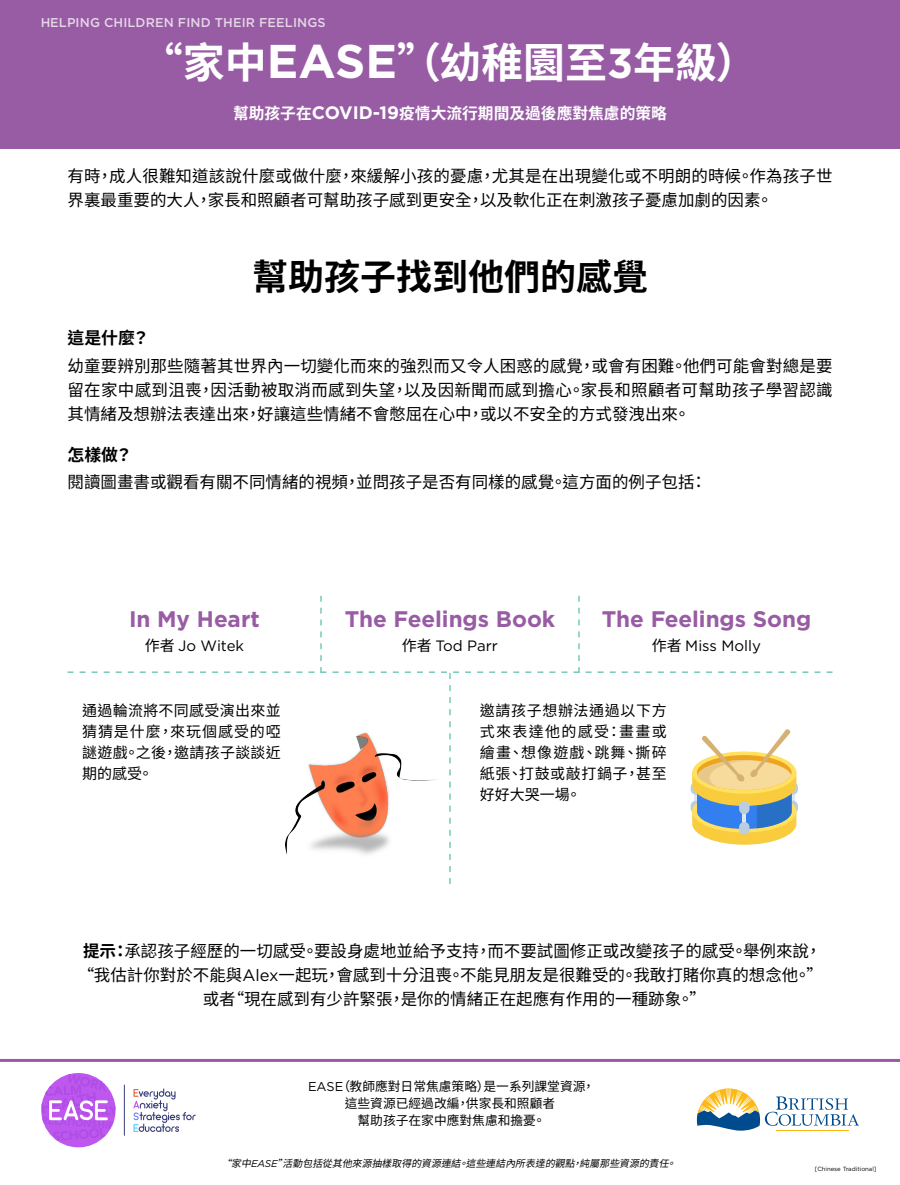
<style>
.page{position:relative;width:900px;height:1185px;background:#fff}
.page>*{position:absolute;margin:0;border:0;box-sizing:border-box;transform-origin:0 0}
.t1{font:700 42px "Source Han Sans TW";color:#fff}
.t2{font:700 36px "Source Han Sans TW";color:#000}
.t3{font:700 22.5px "Gotham";letter-spacing:-.005em;color:#985ca4}
.t4{font:700 16.88px "Source Han Sans TW";color:#000}
.t5{font:16.5px/24px "Source Han Sans TW";color:#000;text-align:center}
.t6{font:700 15.75px "Source Han Sans TW";color:#fff}
.t7{font:15px/21px "Source Han Sans TW";letter-spacing:.04em;color:#000;text-align:justify}
.t8{font:15px "Gotham";color:#000}
.t9{font:12.75px/17.2px "Source Han Sans TW";color:#000;text-align:center}
.t10{font:500 12.75px "Gotham";letter-spacing:.01em;color:#fff}
.t11{font:italic 9.9px "Source Han Sans TW";color:#000}
.t12{font:6px "Gotham";color:#000}
.s1{font-family:"Gotham";font-size:47.25px}
.s2{font-family:"Gotham"}
.s3{font-family:"Gotham";font-size:18px}
.s4{font-family:"Source Han Sans TW"}
.s5{font-weight:700}
</style>
<div class="page">
<div style="left:0;top:0;width:900px;height:148px;background:#985ca4"></div>
<svg style="left:133px;top:1088px;width:63px;height:43px"></svg>
<hr style="left:124px;top:1084px;width:1px;height:51px;background:#383e78">
<div style="left:41px;top:1072px;width:75px;height:75px;background:#be57ee;border-radius:50%"></div>
<svg style="left:41px;top:1072px;width:75px;height:69px"></svg>
<hr style="left:776px;top:1130px;width:72px;height:1px;background:#fdb913">
<svg style="left:697px;top:1088px;width:162px;height:42px"></svg>
<hr style="left:0;top:1058px;width:900px;height:3px;background:#985ca4">
<svg style="left:68px;top:595px;width:765px;height:288px"></svg>
<p class="t10" style="left:40px;top:15px;width:287px">HELPING CHILDREN FIND THEIR FEELINGS</p>
<h1 class="t1" style="left:141px;top:39px;width:618px">“家中<span class="s1">EASE</span>”（幼稚園至<span class="s2">3</span>年級）</h1>
<p class="t6" style="left:233px;top:104px;width:435px">幫助孩子在<span class="s3">COVID-19</span>疫情大流行期間及過後應對焦慮的策略</p>
<p class="t5" style="left:68px;top:164px;width:767px;text-align:left">有時，成人很難知道該說什麼或做什麼，來緩解小孩的憂慮，尤其是在出現變化或不明朗的時候。作為孩子世界裏最重要的大人，家長和照顧者可幫助孩子感到更安全，以及軟化正在刺激孩子憂慮加劇的因素。</p>
<h2 class="t2" style="left:252px;top:256px;width:398px">幫助孩子找到他們的感覺</h2>
<p class="t4" style="left:68px;top:328px;width:83px">這是什麼？</p>
<p class="t5" style="left:68px;top:354px;width:767px;text-align:justify">幼童要辨別那些隨著其世界內一切變化而來的強烈而又令人困惑的感覺，或會有困難。他們可能會對總是要留在家中感到沮喪，因活動被取消而感到失望，以及因新聞而感到擔心。家長和照顧者可幫助孩子學習認識其情緒及想辦法表達出來，好讓這些情緒不會憋屈在心中，或以不安全的方式發洩出來。</p>
<p class="t4" style="left:68px;top:445px;width:66px">怎樣做？</p>
<p class="t5" style="left:68px;top:470px;width:641px">閱讀圖畫書或觀看有關不同情緒的視頻，並問孩子是否有同樣的感覺。這方面的例子包括：</p>
<h3 class="t3" style="left:129px;top:605px;width:132px">In My Heart</h3>
<p class="t8" style="left:145px;top:636px;width:101px"><span class="s4">作者</span> Jo Witek</p>
<h3 class="t3" style="left:345px;top:605px;width:212px">The Feelings Book</h3>
<p class="t8" style="left:402px;top:636px;width:98px"><span class="s4">作者</span> Tod Parr</p>
<h3 class="t3" style="left:602px;top:605px;width:211px">The Feelings Song</h3>
<p class="t8" style="left:652px;top:636px;width:111px"><span class="s4">作者</span> Miss Molly</p>
<p class="t7" style="left:82px;top:700px;width:200px">通過輪流將不同感受演出來並猜猜是什麼，來玩個感受的啞謎遊戲。之後，邀請孩子談談近期的感受。</p>
<p class="t7" style="left:480px;top:700px;width:188px">邀請孩子想辦法通過以下方式來表達他的感受：畫畫或繪畫、想像遊戲、跳舞、撕碎紙張、打鼓或敲打鍋子，甚至好好大哭一場。</p>
<p class="t5" style="left:78px;top:939px;width:747px"><span class="s5">提示：</span>承認孩子經歷的一切感受。要設身處地並給予支持，而不要試圖修正或改變孩子的感受。舉例來說，“我估計你對於不能與<span class="s2">Alex</span>一起玩，會感到十分沮喪。不能見朋友是很難受的。我敢打賭你真的想念他。”或者“現在感到有少許緊張，是你的情緒正在起應有作用的一種跡象。”</p>
<p class="t9" style="left:308px;top:1077px;width:288px"><span class="s2">EASE</span>（教師應對日常焦慮策略）是一系列課堂資源，這些資源已經過改編，供家長和照顧者<br>幫助孩子在家中應對焦慮和擔憂。</p>
<p class="t11" style="left:221px;top:1157px;width:461px">“家中<span class="s2">EA S E</span> ”活動包括從其他來源抽樣取得的資源連結。這些連結內所表達的觀點，純屬那些資源的責任。</p>
<p class="t12" style="left:815px;top:1164px;width:63px">[Chinese Traditional]</p>
</div>
